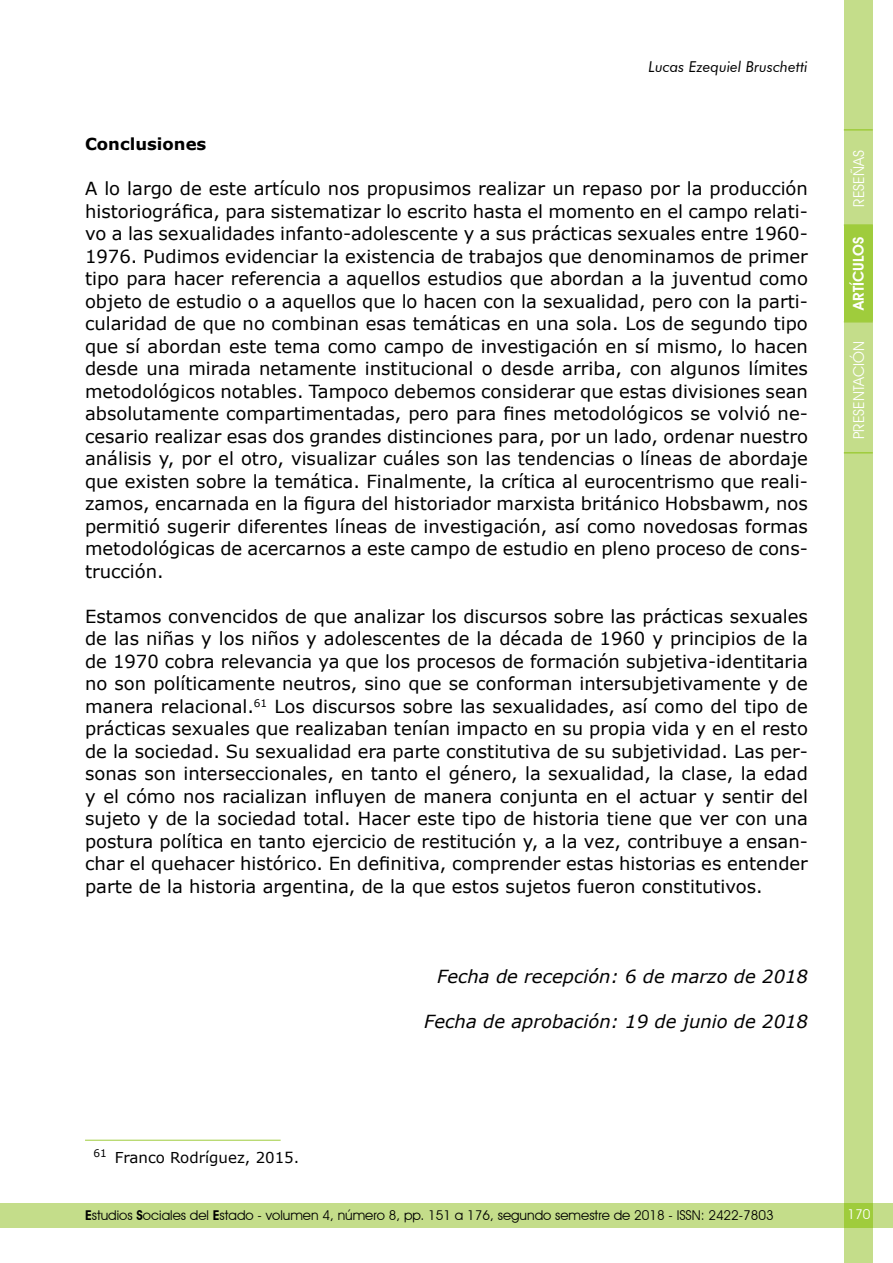
<style>
.page{position:relative;width:893px;height:1263px;background:#fff}
.page>*{position:absolute;margin:0;border:0;box-sizing:border-box;transform-origin:0 0}
.t1{font:18px/22.5px "Verdana";color:#000;text-align:justify}
.t2{font:italic 18px "Verdana";color:#000}
.t3{font:700 16.5px "Verdana";color:#000}
.t4{font:italic 15px "Futura BT";color:#000}
.t5{font:15px "Verdana";color:#000}
.t6{font:15px "Avant Garde IT Cby BT";color:#fff}
.t7{font:600 15px "Avant Garde IT Cby BT";color:#fff}
.t8{font:13.5px "Avant Garde IT Cby BT";color:#000}
.t9{font:13.5px "Avant Garde IT Cby BT";color:#fff}
.s1{font-weight:600}
</style>
<div class="page">
<div style="left:844px;top:0;width:29px;height:1263px;background:#c4dd8a"></div>
<div style="left:844px;top:225px;width:29px;height:96px;background:#9fcc3c"></div>
<hr style="left:844px;top:224px;width:29px;height:2px;background:#9fcc3c">
<hr style="left:844px;top:129px;width:29px;height:2px;background:#9fcc3c">
<svg style="left:844px;top:452px;width:29px;height:1px"></svg>
<svg style="left:844px;top:321px;width:29px;height:1px"></svg>
<div style="left:0;top:1203px;width:893px;height:25px;background:#c4dd8a"></div>
<div style="left:844px;top:1203px;width:29px;height:25px;background:#9fcc3c"></div>
<hr style="left:85px;top:1140px;width:196px;height:1px;background:#9fcc3c">
<p class="t4" style="left:649px;top:58px;width:161px">Lucas Ezequiel Bruschetti</p>
<p class="t3" style="left:85px;top:132px;width:123px">Conclusiones</p>
<p class="t1" style="left:85px;top:177px;width:724px">A lo largo de este artículo nos propusimos realizar un repaso por la producción historiográfica, para sistematizar lo escrito hasta el momento en el campo relati&shy;vo a las sexualidades infanto-adolescente y a sus prácticas sexuales entre 1960- 1976. Pudimos evidenciar la existencia de trabajos que denominamos de primer tipo para hacer referencia a aquellos estudios que abordan a la juventud como objeto de estudio o a aquellos que lo hacen con la sexualidad, pero con la parti&shy;cularidad de que no combinan esas temáticas en una sola. Los de segundo tipo que sí abordan este tema como campo de investigación en sí mismo, lo hacen desde una mirada netamente institucional o desde arriba, con algunos límites metodológicos notables. Tampoco debemos considerar que estas divisiones sean absolutamente compartimentadas, pero para fines metodológicos se volvió ne&shy;cesario realizar esas dos grandes distinciones para, por un lado, ordenar nuestro análisis y, por el otro, visualizar cuáles son las tendencias o líneas de abordaje que existen sobre la temática. Finalmente, la crítica al eurocentrismo que reali&shy;zamos, encarnada en la figura del historiador marxista británico Hobsbawm, nos permitió sugerir diferentes líneas de investigación, así como novedosas formas metodológicas de acercarnos a este campo de estudio en pleno proceso de cons&shy;trucción.</p>
<p class="t1" style="left:85px;top:605px;width:724px">Estamos convencidos de que analizar los discursos sobre las prácticas sexuales de las niñas y los niños y adolescentes de la década de 1960 y principios de la de 1970 cobra relevancia ya que los procesos de formación subjetiva-identitaria no son políticamente neutros, sino que se conforman intersubjetivamente y de manera relacional.<sup>61</sup> Los discursos sobre las sexualidades, así como del tipo de prácticas sexuales que realizaban tenían impacto en su propia vida y en el resto de la sociedad. Su sexualidad era parte constitutiva de su subjetividad. Las per&shy;sonas son interseccionales, en tanto el género, la sexualidad, la clase, la edad y el cómo nos racializan influyen de manera conjunta en el actuar y sentir del sujeto y de la sociedad total. Hacer este tipo de historia tiene que ver con una postura política en tanto ejercicio de restitución y, a la vez, contribuye a ensan&shy;char el quehacer histórico. En definitiva, comprender estas historias es entender parte de la historia argentina, de la que estos sujetos fueron constitutivos.</p>
<p class="t2" style="left:437px;top:964px;width:373px">Fecha de recepción: 6 de marzo de 2018</p>
<p class="t2" style="left:424px;top:1009px;width:385px">Fecha de aprobación: 19 de junio de 2018</p>
<p class="t6" style="left:850px;top:207px;width:58px;rotate:-90deg">RESEÑAS</p>
<p class="t7" style="left:850px;top:309px;width:74px;rotate:-90deg">ARTÍCULOS</p>
<p class="t6" style="left:850px;top:439px;width:99px;rotate:-90deg">PRESENTACIÓN</p>
<p class="t5" style="left:94px;top:1147px;width:207px"><sup>61</sup> Franco Rodríguez, 2015.</p>
<p class="t8" style="left:85px;top:1207px;width:690px"><span class="s1">E</span>studios <span class="s1">S</span>ociales del <span class="s1">E</span>stado - volumen 4, número 8, pp. 151 a 176, segundo semestre de 2018 - ISSN: 2422-7803</p>
<p class="t9" style="left:847px;top:1206px;width:24px">170</p>
</div>
